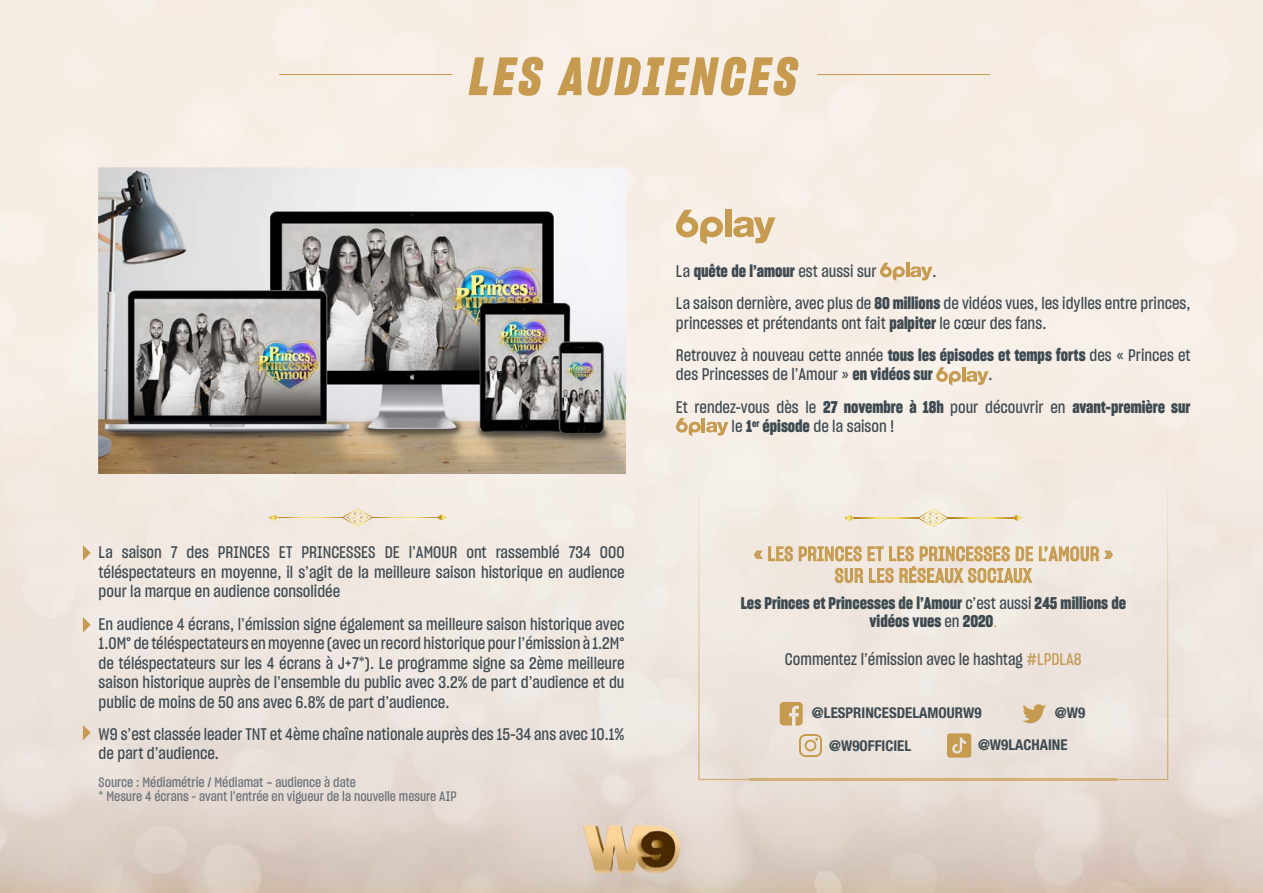
<style>
.page{position:relative;width:1263px;height:893px;background:#fff}
.page>*{position:absolute;margin:0;border:0;box-sizing:border-box;transform-origin:0 0}
.t1{font:52.5px "W9 Sharp Grotesk Bold Italic 15";letter-spacing:.075em;color:#c69b4f}
.t2{font:19.5px/21.8px "W9 Sharp Grotesk Medium 15";letter-spacing:.02em;color:#c69b4f;text-align:center}
.t3{font:16.5px/19.5px "W9 Sharp Grotesk Medium 15";color:#3d4951}
.t4{font:16.5px/18.8px "W9 Sharp Grotesk Bold 15";color:#3d4951;text-align:center}
.t5{font:700 condensed 14.85px "Helvetica Neue LT Std";color:#3d4951}
.t6{font:13.5px/14.2px "W9 Sharp Grotesk Medium 15";color:#686f78}
.s1{font-family:"W9 Sharp Grotesk Medium 15"}
.s2{font-family:"W9 Sharp Grotesk Bold 15"}
.s3{font-family:"Minion Pro";font-size:16.2px;color:#c69b4f}
.s4{color:#c49a56}
</style>
<div class="page">
<img style="left:631px;top:0;width:632px;height:893px">
<img style="left:0;top:209px;width:105px;height:684px">
<img style="left:579px;top:209px;width:53px;height:684px">
<svg style="left:342px;top:508px;width:31px;height:19px"></svg>
<svg style="left:372px;top:517px;width:65px;height:1px"></svg>
<svg style="left:278px;top:517px;width:65px;height:1px"></svg>
<svg style="left:437px;top:514px;width:10px;height:8px"></svg>
<svg style="left:268px;top:514px;width:10px;height:8px"></svg>
<img style="left:99px;top:168px;width:526px;height:306px">
<svg style="left:83px;top:545px;width:8px;height:16px"></svg>
<svg style="left:83px;top:617px;width:8px;height:16px"></svg>
<svg style="left:83px;top:725px;width:8px;height:15px"></svg>
<div style="left:698px;top:456px;width:470px;height:46px;background:#f3ece5"></div>
<img style="left:698px;top:502px;width:52px;height:278px">
<img style="left:1116px;top:502px;width:52px;height:278px">
<img style="left:750px;top:779px;width:367px;height:1px">
<svg style="left:780px;top:702px;width:23px;height:23px"></svg>
<svg style="left:1022px;top:704px;width:24px;height:19px"></svg>
<div style="left:725px;top:210px;width:6px;height:27px;background:#c69b4f"></div>
<svg style="left:733px;top:217px;width:42px;height:26px"></svg>
<svg style="left:676px;top:210px;width:49px;height:34px"></svg>
<svg style="left:880px;top:263px;width:52px;height:18px"></svg>
<svg style="left:936px;top:367px;width:52px;height:19px"></svg>
<svg style="left:676px;top:418px;width:52px;height:18px"></svg>
<svg style="left:917px;top:509px;width:32px;height:18px"></svg>
<svg style="left:948px;top:517px;width:65px;height:1px"></svg>
<svg style="left:854px;top:517px;width:64px;height:1px"></svg>
<svg style="left:1013px;top:514px;width:9px;height:8px"></svg>
<svg style="left:844px;top:514px;width:10px;height:9px"></svg>
<img style="left:577px;top:818px;width:109px;height:61px">
<hr style="left:279px;top:74px;width:173px;height:1px;background:#c69b4f">
<hr style="left:817px;top:74px;width:173px;height:1px;background:#c69b4f">
<svg style="left:799px;top:734px;width:23px;height:23px"></svg>
<svg style="left:947px;top:733px;width:24px;height:25px"></svg>
<h1 class="t1" style="left:469px;top:42px;width:329px">LES AUDIENCES</h1>
<p class="t3" style="left:99px;top:542px;width:527px;text-align:justify">La saison 7 des PRINCES ET PRINCESSES DE l’AMOUR ont rassemblé 734 000 téléspectateurs en moyenne, il s’agit de la meilleure saison historique en audience pour la marque en audience consolidée</p>
<p class="t3" style="left:99px;top:614px;width:527px;text-align:justify">En audience 4 écrans, l’émission signe également sa meilleure saison historique avec 1.0M° de téléspectateurs en moyenne (avec un record historique pour l’émission à 1.2M° de téléspectateurs sur les 4 écrans à J+7*). Le programme signe sa 2ème meilleure saison historique auprès de l’ensemble du public avec 3.2% de part d’audience et du public de moins de 50 ans avec 6.8% de part d’audience.</p>
<p class="t3" style="left:99px;top:724px;width:527px">W9 s’est classée leader TNT et 4ème chaîne nationale auprès des 15-34 ans avec 10.1% de part d’audience.</p>
<p class="t6" style="left:99px;top:775px;width:359px">Source : Médiamétrie / Médiamat – audience à date<br>* Mesure 4 écrans - avant l’entrée en vigueur de la nouvelle mesure AIP</p>
<p class="t4" style="left:676px;top:261px;width:202px"><span class="s1">La</span> quête de l’amour <span class="s1">est aussi sur</span></p>
<p class="t3" style="left:676px;top:254px;width:516px;line-height:32.2px;text-align:center">.<br>La saison dernière, avec plus de <span class="s2">80 millions</span> de vidéos vues, les idylles entre princes,</p>
<p class="t3" style="left:676px;top:306px;width:516px;line-height:32.2px">princesses et prétendants ont fait <span class="s2">palpiter</span> le cœur des fans.<br>Retrouvez à nouveau cette année <span class="s2">tous les épisodes et temps forts</span> des « Princes et</p>
<p class="t3" style="left:676px;top:364px;width:258px">des Princesses de l’Amour » <span class="s2">en vidéos sur</span></p>
<p class="t3" style="left:676px;top:358px;width:516px;line-height:32.2px;text-indent:313px">.<br>Et rendez-vous dès le <span class="s2">27 novembre à 18h</span> pour découvrir en <span class="s2">avant-première sur</span></p>
<p class="t3" style="left:732px;top:416px;width:164px">le <span class="s2">1</span><sup>er</sup> <span class="s2">épisode</span> de la saison !</p>
<p class="t2" style="left:753px;top:542px;width:362px">« LES PRINCES ET LES PRINCESSES DE L’AMOUR »<br>SUR LES RÉSEAUX SOCIAUX</p>
<p class="t4" style="left:741px;top:593px;width:387px">Les Princes et Princesses de l’Amour <span class="s1">c’est aussi</span> 245 millions de vidéos vues <span class="s1">en</span> 2020<span class="s3">.</span></p>
<p class="t3" style="left:785px;top:649px;width:298px">Commentez l’émission avec le hashtag <span class="s4">#LPDLA8</span></p>
<p class="t5" style="left:812px;top:704px;width:171px">@LESPRINCESDELAMOURW9</p>
<p class="t5" style="left:1055px;top:704px;width:32px">@W9</p>
<p class="t5" style="left:829px;top:737px;width:83px">@W9OFFICIEL</p>
<p class="t5" style="left:978px;top:736px;width:91px">@W9LACHAINE</p>
</div>
